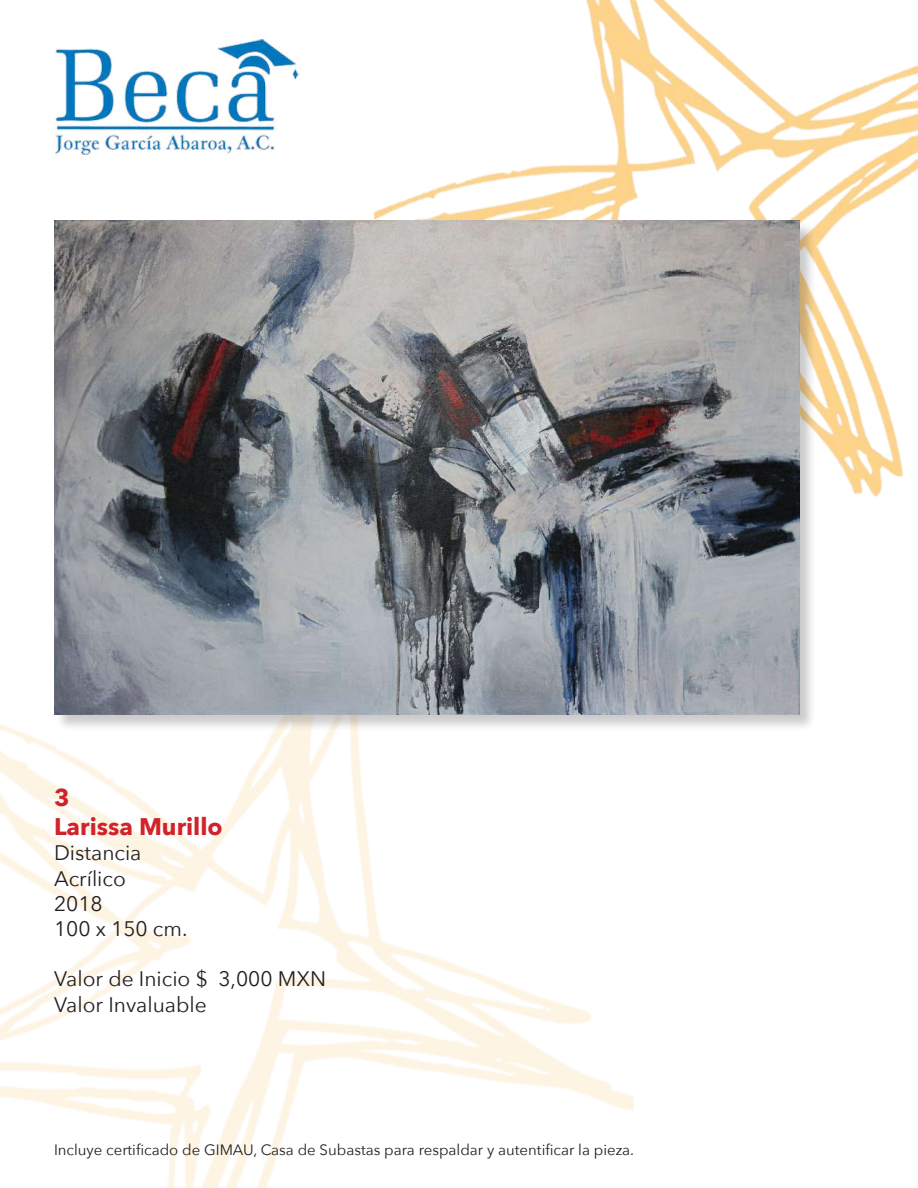
<style>
.page{position:relative;width:918px;height:1188px;background:#fff}
.page>*{position:absolute;margin:0;border:0;box-sizing:border-box;transform-origin:0 0}
.t1{font:700 24px/28.8px "Avenir Next";color:#d1232a}
.t2{font:21px/25.2px "Avenir Next";color:#231f20}
.t3{font:15px "Avenir Next";color:#231f20}
</style>
<div class="page">
<img style="left:374px;top:0;width:544px;height:497px">
<img style="left:0;top:714px;width:634px;height:474px">
<div style="left:55px;top:222px;width:762px;height:509px;background:#231f20;opacity:.23"></div>
<img style="left:54px;top:221px;width:745px;height:493px">
<img style="left:55px;top:39px;width:245px;height:118px">
<h1 class="t1" style="left:54px;top:783px;width:170px">3<br>Larissa Murillo</h1>
<h2 class="t2" style="left:54px;top:840px;width:135px">Distancia<br>Acrílico<br>2018<br>100 x 150 cm.</h2>
<h2 class="t2" style="left:54px;top:966px;width:274px">Valor de Inicio $ 3,000 MXN<br>Valor Invaluable</h2>
<p class="t3" style="left:54px;top:1137px;width:582px">Incluye certificado de GIMAU, Casa de Subastas para respaldar y autentificar la pieza.</p>
</div>
